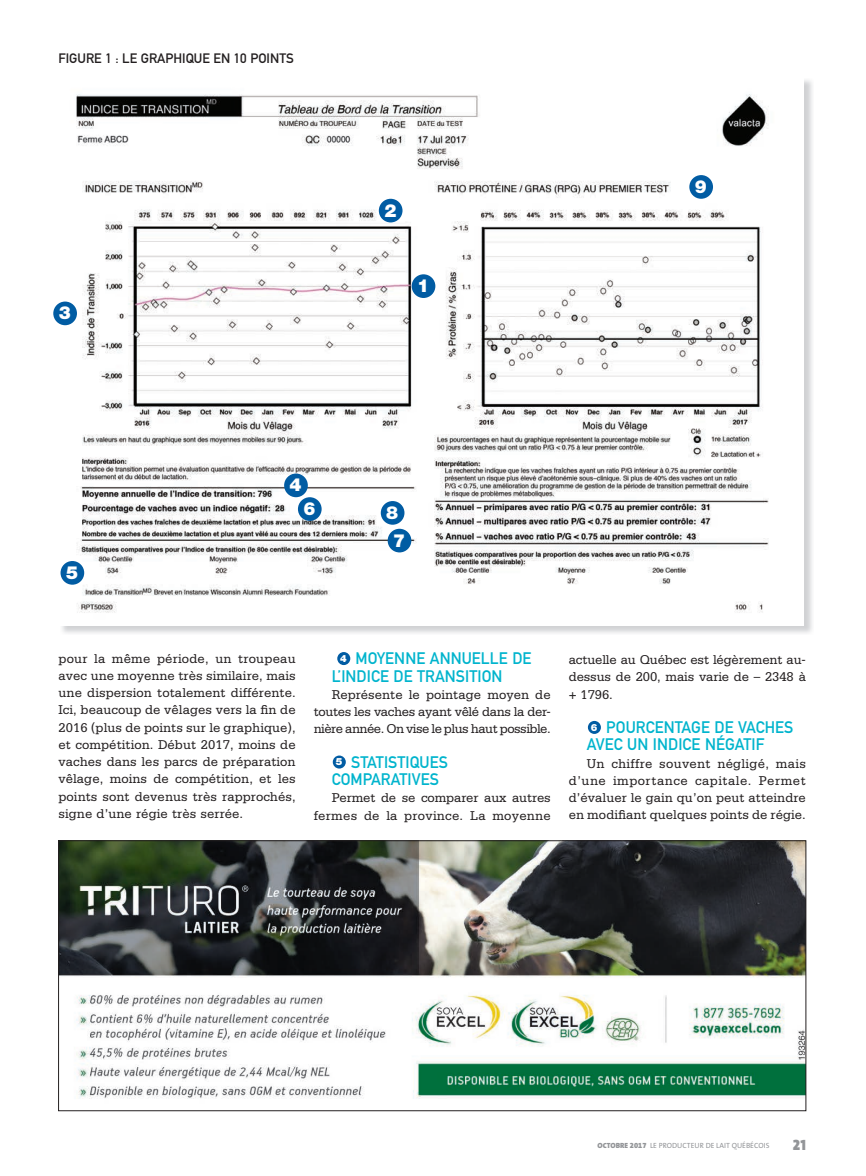
<style>
.page{position:relative;width:866px;height:1176px;background:#fff}
.page>*{position:absolute;margin:0;border:0;box-sizing:border-box;transform-origin:0 0}
.t1{font:900 18px "Helvetica Neue";color:#fff}
.t2{font:16.5px/17.2px "DIN Mittelschrift";letter-spacing:.005em;color:#00b4cd}
.t3{font:15px "The Mix Black Caps";color:#939598}
.t4{font:13.5px/17.2px "Serifa";letter-spacing:-.005em;color:#231f20;text-align:justify}
.t5{font:13.5px "DIN Mittelschrift";color:#231f20}
.t6{font:7.5px "The Sans";color:#939598}
.s1{font-family:"Helvetica Neue";font-weight:900;font-size:9.9px;color:#fff}
.s2{font-weight:900}
.s3{font-family:"The Sans Black Expert"}
</style>
<div class="page">
<div style="left:337px;top:652px;width:13px;height:13px;background:#015ca3;border-radius:50%"></div>
<div style="left:333px;top:756px;width:13px;height:13px;background:#015ca3;border-radius:50%"></div>
<div style="left:588px;top:721px;width:13px;height:13px;background:#015ca3;border-radius:50%"></div>
<img style="left:60px;top:842px;width:744px;height:257px">
<div style="left:58px;top:840px;width:748px;height:271px;border:1px solid #231f20"></div>
<img style="left:60px;top:80px;width:752px;height:553px">
<img style="left:61px;top:80px;width:742px;height:545px">
<div style="left:411px;top:274px;width:24px;height:24px;background:#015ca3;border-radius:50%"></div>
<div style="left:379px;top:199px;width:23px;height:23px;background:#015ca3;border-radius:50%"></div>
<div style="left:53px;top:302px;width:24px;height:23px;background:#015ca3;border-radius:50%"></div>
<div style="left:284px;top:474px;width:24px;height:23px;background:#015ca3;border-radius:50%"></div>
<div style="left:60px;top:561px;width:24px;height:24px;background:#015ca3;border-radius:50%"></div>
<div style="left:298px;top:497px;width:23px;height:24px;background:#015ca3;border-radius:50%"></div>
<div style="left:387px;top:529px;width:24px;height:23px;background:#015ca3;border-radius:50%"></div>
<div style="left:381px;top:501px;width:23px;height:24px;background:#015ca3;border-radius:50%"></div>
<div style="left:689px;top:175px;width:24px;height:24px;background:#015ca3;border-radius:50%"></div>
<p class="t5" style="left:59px;top:54px;width:237px">FIGURE 1 : LE GRAPHIQUE EN 10 POINTS</p>
<p class="t1" style="left:59px;top:307px;width:14px">3</p>
<p class="t1" style="left:384px;top:204px;width:14px">2</p>
<p class="t1" style="left:417px;top:279px;width:14px">1</p>
<p class="t1" style="left:694px;top:180px;width:14px">9</p>
<p class="t1" style="left:66px;top:566px;width:14px">5</p>
<p class="t1" style="left:289px;top:479px;width:14px">4</p>
<p class="t1" style="left:303px;top:502px;width:14px">6</p>
<p class="t1" style="left:386px;top:506px;width:14px">8</p>
<p class="t1" style="left:393px;top:534px;width:14px">7</p>
<p class="t4" style="left:59px;top:651px;width:239px">pour la même période, un troupeau avec une moyenne très similaire, mais une dispersion totalement différente.<br>Ici, beaucoup de vêlages vers la fin de 2016 (plus de points sur le graphique), et compétition. Début 2017, moins de vaches dans les parcs de préparation vêlage, moins de compétition, et les points sont devenus très rapprochés, signe d’une régie très serrée.</p>
<p class="t2" style="left:332px;top:651px;width:201px;text-indent:9px"><span class="s1">4</span> MOYENNE ANNUELLE DE<br>L’INDICE DE TRANSITION</p>
<p class="t4" style="left:314px;top:687px;width:238px;text-indent:18px">Représente le pointage moyen de toutes les vaches ayant vêlé dans la der&shy;nière année. On vise le plus haut possible.</p>
<p class="t2" style="left:332px;top:755px;width:118px"><span class="s1">5</span> STATISTIQUES<br>COMPARATIVES</p>
<p class="t4" style="left:314px;top:790px;width:238px;text-align:right">Permet de se comparer aux autres fermes de la province. La moyenne</p>
<p class="t4" style="left:568px;top:652px;width:239px">actuelle au Québec est légèrement au&shy;dessus de 200, mais varie de – 2348 à + 1796.</p>
<p class="t2" style="left:586px;top:720px;width:208px"><span class="s1">6</span> POURCENTAGE DE VACHES<br>AVEC UN INDICE NÉGATIF</p>
<p class="t4" style="left:568px;top:756px;width:238px;text-indent:18px">Un chiffre souvent négligé, mais d’une importance capitale. Permet d’évaluer le gain qu’on peut atteindre en modifiant quelques points de régie.</p>
<p class="t6" style="left:597px;top:1143px;width:173px"><span class="s2">OCTOBRE</span> <span class="s3">2017</span> LE PRODUCTEUR DE LAIT QUÉBÉCOIS</p>
<p class="t3" style="left:792px;top:1140px;width:14px">21</p>
</div>
